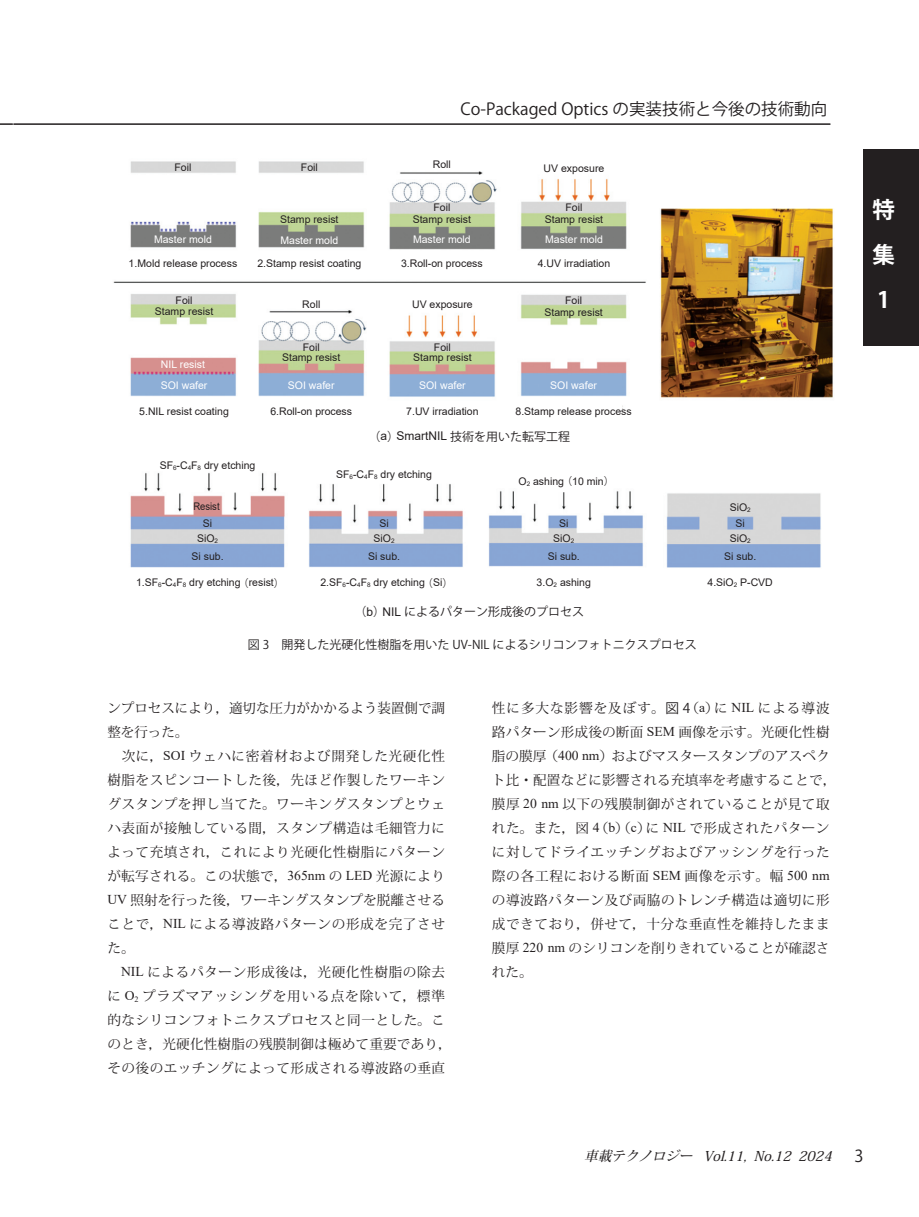
<style>
.page{position:relative;width:919px;height:1217px;background:#fff}
.page>*{position:absolute;margin:0;border:0;box-sizing:border-box;transform-origin:0 0}
.t1{font:700 22.5px/45px "Koz Go Std";color:#fff;text-align:justify}
.t2{font:16.5px "Koz Go Std";color:#231f20}
.本文{font:13.5px/24px "Koz Min Std";letter-spacing:.035em;color:#231f20;text-align:justify}
.本文-2{font:13.5px/24px "Koz Min Std";color:#231f20}
.t3{font:italic 500 13.5px "Koz Min Std";color:#231f20}
.図表{font:12px "Koz Go Std";color:#231f20}
.図表-2{font:10.5px "Arial";color:#231f20}
.図表-3{font:10.5px "Arial";color:#fff}
.図表-4{font:10.5px "Arial";color:#231f20;scale:.9 1}
.s1{font-family:"Arial"}
.s2{font-size:6.3px}
.s3{font-family:"Koz Go Std"}
.s4{font-family:"Times New Roman"}
.s5{font-family:"Koz Go Std";font-weight:400;font-style:normal;font-size:16.5px}
</style>
<div class="page">
<svg style="left:0;top:123px;width:13px;height:2px"></svg>
<hr style="left:13px;top:123px;width:817px;height:2px;background:#231f20">
<div style="left:863px;top:149px;width:55px;height:196px;background:#231f20"></div>
<img style="left:113px;top:161px;width:720px;height:407px">
<p class="図表-2" style="left:174px;top:160px;width:18px">Foil</p>
<p class="図表-2" style="left:301px;top:160px;width:18px">Foil</p>
<p class="t2" style="left:460px;top:99px;width:368px">Co-Packaged Optics の実装技術と今後の技術動向</p>
<p class="図表-2" style="left:433px;top:157px;width:20px">Roll</p>
<p class="図表-2" style="left:543px;top:161px;width:62px">UV exposure</p>
<p class="図表-2" style="left:433px;top:200px;width:18px">Foil</p>
<p class="図表-3" style="left:413px;top:232px;width:59px">Master mold</p>
<p class="図表-2" style="left:565px;top:200px;width:18px">Foil</p>
<p class="図表-2" style="left:280px;top:212px;width:60px">Stamp resist</p>
<p class="図表-2" style="left:544px;top:212px;width:60px">Stamp resist</p>
<p class="図表-2" style="left:412px;top:212px;width:60px">Stamp resist</p>
<p class="図表-3" style="left:154px;top:232px;width:59px">Master mold</p>
<p class="図表-3" style="left:280px;top:233px;width:59px">Master mold</p>
<p class="図表-3" style="left:545px;top:232px;width:59px">Master mold</p>
<p class="図表-2" style="left:129px;top:256px;width:110px">1.Mold release process</p>
<p class="図表-2" style="left:257px;top:256px;width:105px">2.Stamp resist coating</p>
<p class="図表-2" style="left:401px;top:256px;width:83px">3.Roll-on process</p>
<p class="図表-2" style="left:537px;top:256px;width:74px">4.UV irradiation</p>
<p class="図表-2" style="left:176px;top:293px;width:18px">Foil</p>
<p class="図表-2" style="left:155px;top:304px;width:60px">Stamp resist</p>
<p class="図表-2" style="left:302px;top:296px;width:20px">Roll</p>
<p class="図表-2" style="left:412px;top:297px;width:62px">UV exposure</p>
<p class="図表-2" style="left:565px;top:293px;width:18px">Foil</p>
<p class="図表-2" style="left:544px;top:305px;width:60px">Stamp resist</p>
<p class="図表-3" style="left:161px;top:357px;width:45px">NIL resist</p>
<p class="図表-3" style="left:161px;top:378px;width:48px">SOI wafer</p>
<p class="図表-2" style="left:139px;top:403px;width:91px">5.NIL resist coating</p>
<p class="図表-2" style="left:303px;top:340px;width:18px">Foil</p>
<p class="図表-2" style="left:282px;top:350px;width:60px">Stamp resist</p>
<p class="図表-3" style="left:288px;top:378px;width:48px">SOI wafer</p>
<p class="図表-2" style="left:270px;top:403px;width:83px">6.Roll-on process</p>
<p class="図表-2" style="left:434px;top:339px;width:18px">Foil</p>
<p class="図表-2" style="left:413px;top:350px;width:60px">Stamp resist</p>
<p class="図表-3" style="left:419px;top:378px;width:48px">SOI wafer</p>
<p class="図表-2" style="left:406px;top:403px;width:74px">7.UV irradiation</p>
<p class="図表-3" style="left:550px;top:378px;width:48px">SOI wafer</p>
<p class="図表-2" style="left:515px;top:403px;width:118px">8.Stamp release process</p>
<p class="図表" style="left:368px;top:428px;width:203px">（<span class="s1">a</span>）<span class="s1">SmartNIL</span> 技術を用いた転写工程</p>
<p class="図表-2" style="left:160px;top:458px;width:97px">SF<span class="s2">6</span>-C<span class="s2">4</span>F<span class="s2">8</span> dry etching</p>
<p class="図表-4" style="left:193px;top:499px;width:31px">Resist</p>
<p class="図表-2" style="left:203px;top:516px;width:11px">Si</p>
<p class="図表-2" style="left:197px;top:531px;width:23px">SiO<span class="s2">2</span></p>
<p class="図表-2" style="left:191px;top:549px;width:34px">Si sub.</p>
<p class="図表-2" style="left:336px;top:467px;width:97px">SF<span class="s2">6</span>-C<span class="s2">4</span>F<span class="s2">8</span> dry etching</p>
<p class="図表-2" style="left:379px;top:516px;width:11px">Si</p>
<p class="図表-2" style="left:373px;top:531px;width:23px">SiO<span class="s2">2</span></p>
<p class="図表-2" style="left:368px;top:549px;width:34px">Si sub.</p>
<p class="図表-2" style="left:518px;top:473px;width:97px">O<span class="s2">2</span> ashing <span class="s3">（</span>10 min<span class="s3">）</span></p>
<p class="図表-2" style="left:559px;top:516px;width:11px">Si</p>
<p class="図表-2" style="left:553px;top:531px;width:23px">SiO<span class="s2">2</span></p>
<p class="図表-2" style="left:547px;top:549px;width:34px">Si sub.</p>
<p class="図表-2" style="left:729px;top:500px;width:23px">SiO<span class="s2">2</span></p>
<p class="図表-2" style="left:729px;top:531px;width:23px">SiO<span class="s2">2</span></p>
<p class="図表-2" style="left:735px;top:516px;width:11px">Si</p>
<p class="図表-2" style="left:724px;top:549px;width:34px">Si sub.</p>
<p class="図表-2" style="left:136px;top:575px;width:150px">1.SF<span class="s2">6</span>-C<span class="s2">4</span>F<span class="s2">8</span> dry etching <span class="s3">（</span>resist<span class="s3">）</span></p>
<p class="図表-2" style="left:320px;top:575px;width:134px">2.SF<span class="s2">6</span>-C<span class="s2">4</span>F<span class="s2">8</span> dry etching <span class="s3">（</span>Si<span class="s3">）</span></p>
<p class="図表-2" style="left:536px;top:575px;width:56px">3.O<span class="s2">2</span> ashing</p>
<p class="図表-2" style="left:707px;top:575px;width:67px">4.SiO<span class="s2">2</span> P-CVD</p>
<p class="図表" style="left:354px;top:603px;width:231px">（<span class="s1">b</span>）<span class="s1">NIL</span> によるパターン形成後のプロセス</p>
<p class="図表" style="left:248px;top:637px;width:450px">図 3　開発した光硬化性樹脂を用いた UV-NIL によるシリコンフォトニクスプロセス</p>
<p class="本文-2" style="left:107px;top:695px;width:339px">ンプロセスにより，適切な圧力がかかるよう装置側で調整を行った。</p>
<p class="本文" style="left:107px;top:743px;width:339px">　次に，<span class="s4">SOI</span> ウェハに密着材および開発した光硬化性樹脂をスピンコートした後，先ほど作製したワーキングスタンプを押し当てた。ワーキングスタンプとウェハ表面が接触している間，スタンプ構造は毛細管力によって充填され，これにより光硬化性樹脂にパターンが転写される。この状態で，<span class="s4">365nm</span> の <span class="s4">LED</span> 光源により<span class="s4">UV</span> 照射を行った後，ワーキングスタンプを脱離させることで，<span class="s4">NIL</span> による導波路パターンの形成を完了させた。</p>
<p class="本文" style="left:107px;top:959px;width:346px;text-align:center"><span class="s4">NIL</span> によるパターン形成後は，光硬化性樹脂の除去<br>に <span class="s4">O</span><sub>2</sub> プラズマアッシングを用いる点を除いて，標準的なシリコンフォトニクスプロセスと同一とした。このとき，光硬化性樹脂の残膜制御は極めて重要であり，その後のエッチングによって形成される導波路の垂直</p>
<p class="本文" style="left:492px;top:695px;width:346px;text-align:left">性に多大な影響を及ぼす。<span class="s3">図 4</span>（<span class="s4">a</span>）に <span class="s4">NIL</span> による導波路パターン形成後の断面 <span class="s4">SEM</span> 画像を示す。光硬化性樹脂の膜厚（<span class="s4">400 nm</span>）およびマスタースタンプのアスペクト比・配置などに影響される充填率を考慮することで，膜厚 <span class="s4">20 nm</span> 以下の残膜制御がされていることが見て取れた。また，図 <span class="s4">4</span>（<span class="s4">b</span>）（<span class="s4">c</span>）に <span class="s4">NIL</span> で形成されたパターンに対してドライエッチングおよびアッシングを行った際の各工程における断面 <span class="s4">SEM</span> 画像を示す。幅 <span class="s4">500 nm</span>の導波路パターン及び両脇のトレンチ構造は適切に形成できており，併せて，十分な垂直性を維持したまま膜厚 <span class="s4">220 nm</span> のシリコンを削りきれていることが確認された。</p>
<p class="t1" style="left:872px;top:189px;width:24px">特集1</p>
<p class="t3" style="left:584px;top:1147px;width:281px">車載テクノロジー Vol.11, No.12 2024 <span class="s5">3</span></p>
</div>
